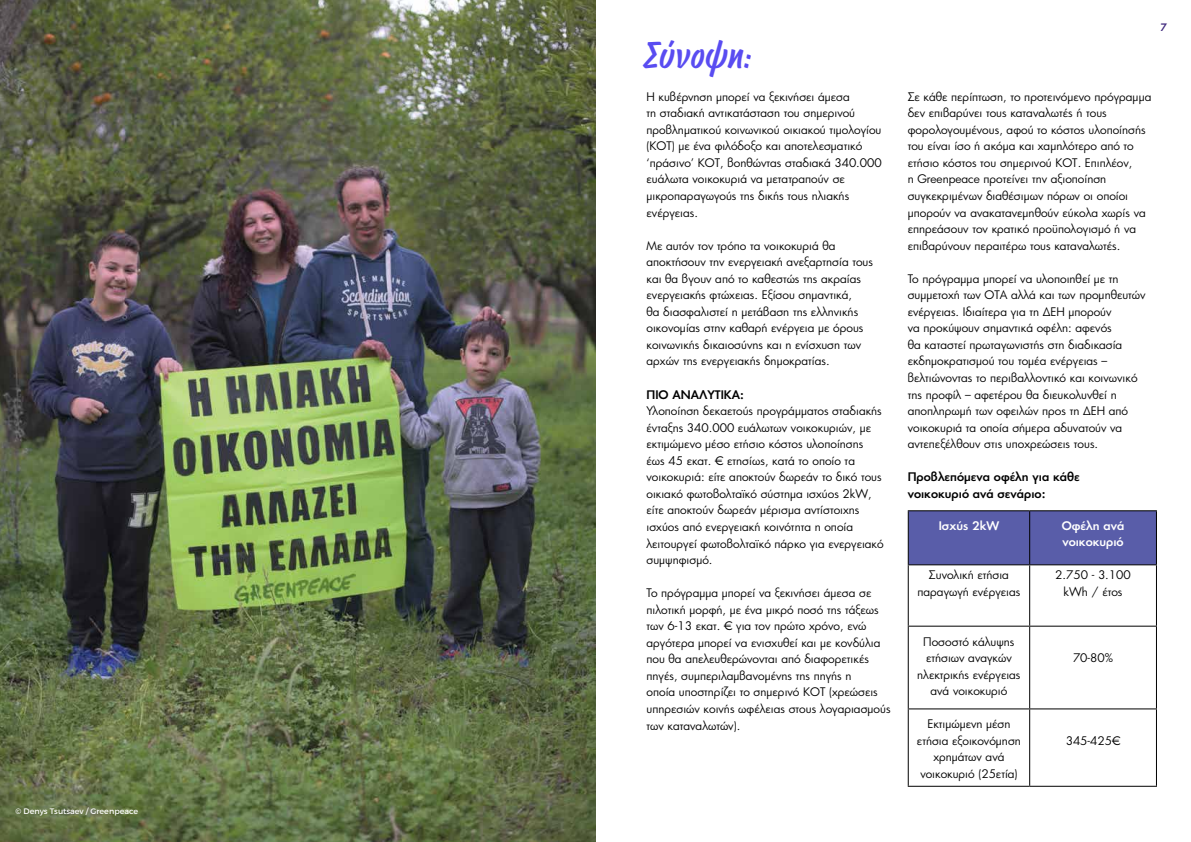
<style>
.page{position:relative;width:1191px;height:842px;background:#fff}
.page>*{position:absolute;margin:0;border:0;box-sizing:border-box;transform-origin:0 0}
.t1{font:37px "CF Reklama";letter-spacing:.02em;color:#594cf1}
.t2{font:11.5px/16.5px "PF Futura Neu";color:#000}
.t3{font:500 11.5px/16.5px "PF Futura Neu";color:#000}
.t4{font:500 11.5px/16.5px "PF Futura Neu";color:#fff}
.t5{font:500 10px "PF Futura Neu";color:#40297d}
.t6{font:8px "Montserrat";color:#fff}
</style>
<div class="page">
<img style="left:0;top:0;width:595px;height:842px">
<div style="left:908px;top:511px;width:248px;height:53px;background:#595da9"></div>
<hr style="left:907px;top:510px;width:122px;height:1px;background:#000">
<hr style="left:907px;top:511px;width:1px;height:53px;background:#000">
<hr style="left:1029px;top:510px;width:128px;height:1px;background:#000">
<hr style="left:1029px;top:511px;width:1px;height:53px;background:#000">
<hr style="left:1156px;top:511px;width:1px;height:53px;background:#000">
<hr style="left:907px;top:564px;width:122px;height:1px;background:#000">
<hr style="left:907px;top:565px;width:1px;height:61px;background:#000">
<hr style="left:1029px;top:564px;width:128px;height:1px;background:#000">
<hr style="left:1029px;top:565px;width:1px;height:61px;background:#000">
<hr style="left:1156px;top:565px;width:1px;height:61px;background:#000">
<hr style="left:907px;top:626px;width:122px;height:1px;background:#000">
<hr style="left:907px;top:627px;width:1px;height:81px;background:#000">
<hr style="left:1029px;top:626px;width:128px;height:1px;background:#000">
<hr style="left:1029px;top:627px;width:1px;height:81px;background:#000">
<hr style="left:1156px;top:627px;width:1px;height:81px;background:#000">
<hr style="left:907px;top:708px;width:122px;height:1px;background:#000">
<hr style="left:907px;top:709px;width:1px;height:77px;background:#000">
<hr style="left:1029px;top:708px;width:128px;height:1px;background:#000">
<hr style="left:1029px;top:709px;width:1px;height:77px;background:#000">
<hr style="left:1156px;top:709px;width:1px;height:77px;background:#000">
<hr style="left:907px;top:786px;width:122px;height:1px;background:#000">
<hr style="left:1029px;top:786px;width:128px;height:1px;background:#000">
<p class="t6" style="left:16px;top:806px;width:124px">© Denys Tsutsaev / Greenpeace</p>
<h1 class="t1" style="left:645px;top:33px;width:109px">Σύνοψη:</h1>
<p class="t2" style="left:646px;top:88px;width:237px">Η κυβέρνηση μπορεί να ξεκινήσει άμεσα<br>τη σταδιακή αντικατάσταση του σημερινού προβληματικού κοινωνικού οικιακού τιμολογίου (ΚΟΤ) με ένα φιλόδοξο και αποτελεσματικό ‘πράσινο’ ΚΟΤ, βοηθώντας σταδιακά 340.000 ευάλωτα νοικοκυριά να μετατραπούν σε μικροπαραγωγούς της δικής τους ηλιακής ενέργειας.</p>
<p class="t2" style="left:646px;top:237px;width:228px">Με αυτόν τον τρόπο τα νοικοκυριά θα αποκτήσουν την ενεργειακή ανεξαρτησία τους και θα βγουν από το καθεστώς της ακραίας ενεργειακής φτώχειας. Εξίσου σημαντικά,<br>θα διασφαλιστεί η μετάβαση της ελληνικής οικονομίας στην καθαρή ενέργεια με όρους κοινωνικής δικαιοσύνης και η ενίσχυση των αρχών της ενεργειακής δημοκρατίας.</p>
<p class="t3" style="left:646px;top:386px;width:99px">ΠΙΟ ΑΝΑΛΥΤΙΚΑ:</p>
<p class="t2" style="left:646px;top:402px;width:239px">Υλοποίηση δεκαετούς προγράμματος σταδιακής ένταξης 340.000 ευάλωτων νοικοκυριών, με εκτιμώμενο μέσο ετήσιο κόστος υλοποίησης έως 45 εκατ. € ετησίως, κατά το οποίο τα νοικοκυριά: είτε αποκτούν δωρεάν το δικό τους οικιακό φωτοβολταϊκό σύστημα ισχύος 2kW, είτε αποκτούν δωρεάν μέρισμα αντίστοιχης ισχύος από ενεργειακή κοινότητα η οποία λειτουργεί φωτοβολταϊκό πάρκο για ενεργειακό συμψηφισμό.</p>
<p class="t2" style="left:646px;top:585px;width:246px">Το πρόγραμμα μπορεί να ξεκινήσει άμεσα σε πιλοτική μορφή, με ένα μικρό ποσό της τάξεως των 6-13 εκατ. € για τον πρώτο χρόνο, ενώ αργότερα μπορεί να ενισχυθεί και με κονδύλια που θα απελευθερώνονται από διαφορετικές πηγές, συμπεριλαμβανομένης της πηγής η<br>οποία υποστηρίζει το σημερινό ΚΟΤ (χρεώσεις υπηρεσιών κοινής ωφέλειας στους λογαριασμούς των καταναλωτών).</p>
<p class="t5" style="left:1160px;top:20px;width:8px">7</p>
<p class="t2" style="left:907px;top:88px;width:245px">Σε κάθε περίπτωση, το προτεινόμενο πρόγραμμα δεν επιβαρύνει τους καταναλωτές ή τους φορολογουμένους, αφού το κόστος υλοποίησής του είναι ίσο ή ακόμα και χαμηλότερο από το ετήσιο κόστος του σημερινού ΚΟΤ. Επιπλέον,<br>η Greenpeace προτείνει την αξιοποίηση συγκεκριμένων διαθέσιμων πόρων οι οποίοι μπορούν να ανακατανεμηθούν εύκολα χωρίς να επηρεάσουν τον κρατικό προϋπολογισμό ή να επιβαρύνουν περαιτέρω τους καταναλωτές.</p>
<p class="t2" style="left:907px;top:270px;width:239px">Το πρόγραμμα μπορεί να υλοποιηθεί με τη συμμετοχή των ΟΤΑ αλλά και των προμηθευτών ενέργειας. Ιδιαίτερα για τη ΔΕΗ μπορούν<br>να προκύψουν σημαντικά οφέλη: αφενός<br>θα καταστεί πρωταγωνιστής στη διαδικασία εκδημοκρατισμού του τομέα ενέργειας – βελτιώνοντας το περιβαλλοντικό και κοινωνικό της προφίλ – αφετέρου θα διευκολυνθεί η αποπληρωμή των οφειλών προς τη ΔΕΗ από νοικοκυριά τα οποία σήμερα αδυνατούν να αντεπεξέλθουν στις υποχρεώσεις τους.</p>
<p class="t3" style="left:907px;top:469px;width:173px">Προβλεπόμενα οφέλη για κάθε νοικοκυριό ανά σενάριο:</p>
<p class="t4" style="left:938px;top:517px;width:62px">Ισχύς 2kW</p>
<p class="t4" style="left:1061px;top:517px;width:64px">Οφέλη ανά νοικοκυριό</p>
<p class="t2" style="left:917px;top:567px;width:104px;text-align:center">Συνολική ετήσια παραγωγή ενέργειας</p>
<p class="t2" style="left:1055px;top:567px;width:77px;text-align:center">2.750 - 3.100 kWh / έτος</p>
<p class="t2" style="left:917px;top:633px;width:105px;text-align:center">Ποσοστό κάλυψης ετήσιων αναγκών ηλεκτρικής ενέργειας ανά νοικοκυριό</p>
<p class="t2" style="left:1073px;top:649px;width:42px">70-80%</p>
<p class="t2" style="left:917px;top:716px;width:105px;text-align:center">Εκτιμώμενη μέση ετήσια εξοικονόμηση χρημάτων ανά νοικοκυριό (25ετία)</p>
<p class="t2" style="left:1065px;top:732px;width:56px">345-425€</p>
</div>
